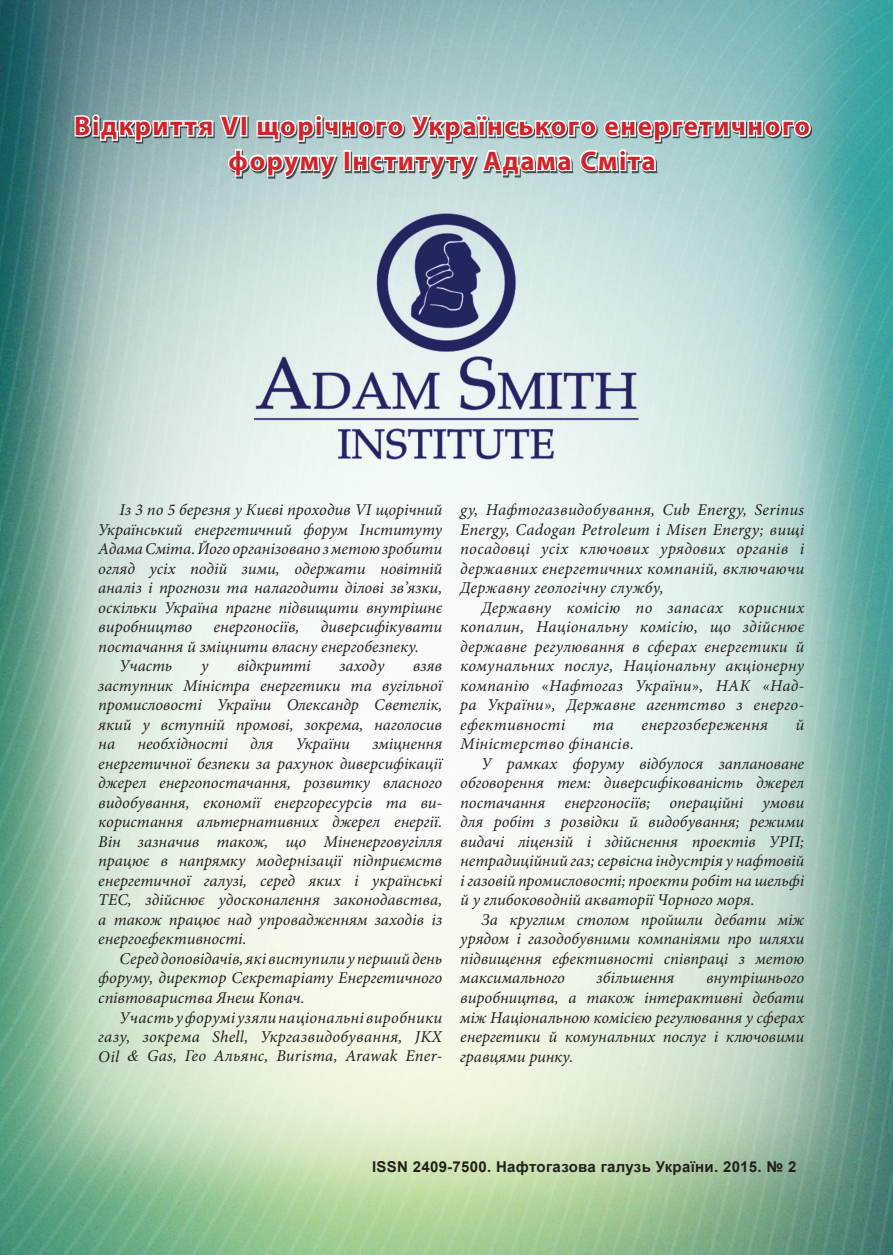
<style>
.page{position:relative;width:893px;height:1255px;background:#fff}
.page>*{position:absolute;margin:0;border:0;box-sizing:border-box;transform-origin:0 0}
.t1{font:700 27px/34.5px "Myriad Pro";letter-spacing:.06em;color:#d1232a;text-align:center}
.t2{font:italic 16.5px/19.5px "Minion Pro";color:#231f20;text-align:justify}
.t3{font:italic 16.5px "Minion Pro";letter-spacing:.02em;color:#231f20}
.t4{font:700 15px "Arial";letter-spacing:.02em;color:#231f20}
.s1{font-family:"Aparajita";font-size:19.5px}
</style>
<div class="page">
<img style="left:0;top:0;width:893px;height:1254px">
<svg style="left:73px;top:18px;width:739px;height:199px;background:#a4c4c5"></svg>
<h1 class="t1" style="left:74px;top:108px;width:737px">Відкриття VI щорічного Українського енергетичного форуму Інституту Адама Сміта</h1>
<p class="t2" style="left:98px;top:500px;width:345px;text-indent:21px">Із 3 по 5 березня у Києві проходив VI щорічний Український енергетичний форум Інституту Адама Сміта. Його організовано з метою зробити огляд усіх подій зими, одержати новітній аналіз і прогнози та налагодити ділові зв’язки, оскільки Україна прагне підвищити внутрішнє виробництво</p>
<p class="t2" style="left:214px;top:617px;width:87px">енергоносіїв,</p>
<p class="t2" style="left:321px;top:617px;width:123px">диверсифікувати</p>
<p class="t2" style="left:98px;top:636px;width:322px">постачання й зміцнити власну енергобезпеку.</p>
<p class="t2" style="left:120px;top:656px;width:54px">Участь</p>
<p class="t2" style="left:201px;top:656px;width:9px">у</p>
<p class="t2" style="left:237px;top:656px;width:75px">відкритті</p>
<p class="t2" style="left:339px;top:656px;width:46px">заходу</p>
<p class="t2" style="left:98px;top:656px;width:345px;text-indent:315px">взяв заступник Міністра енергетики та вугільної промисловості України Олександр Светелік, який у вступній промові, зокрема, наголосив на</p>
<p class="t2" style="left:137px;top:734px;width:92px">необхідності</p>
<p class="t2" style="left:250px;top:734px;width:25px">для</p>
<p class="t2" style="left:296px;top:734px;width:56px">України</p>
<p class="t2" style="left:98px;top:734px;width:345px;text-indent:274px">зміцнення енергетичної безпеки за рахунок диверсифікації джерел енергопостачання, розвитку власного видобування, економії енергоресурсів та ви&shy;користання альтернативних джерел енергії.<br>Він зазначив також, що Міненерговугілля працює в напрямку модернізації підприємств енергетичної галузі, серед яких і українські ТЕС, здійснює удосконалення законодавства, а також працює над упровадженням заходів із енергоефективності.</p>
<p class="t2" style="left:98px;top:948px;width:345px;text-indent:21px">Серед доповідачів, які виступили у перший день форуму, директор Секретаріату Енергетичного співтовариства Янеш Копач.</p>
<p class="t2" style="left:98px;top:1007px;width:345px;text-indent:21px">Участь у форумі узяли національні виробники газу, зокрема Shell, Укргазвидобування, JKX Oil <span class="s1">&amp;</span> Gas, Гео Альянс, Burisma, Arawak Ener-</p>
<p class="t2" style="left:460px;top:500px;width:345px">gy, Нафтогазвидобування, Cub Energy, Serinus Energy, Cadogan Petroleum і Misen Energy; вищі посадовці усіх ключових урядових органів і державних енергетичних компаній, включаючи Державну геологічну службу,</p>
<p class="t2" style="left:460px;top:597px;width:345px;text-indent:21px">Державну комісію по запасах корисних копалин, Національну комісію, що здійснює державне регулювання в сферах енергетики й комунальних послуг, Національну акціонерну компанію «Нафтогаз України», НАК «Над&shy;ра України», Державне агентство з енерго&shy;ефективності</p>
<p class="t2" style="left:593px;top:714px;width:23px">та</p>
<p class="t3" style="left:641px;top:713px;width:128px">енергозбереження</p>
<p class="t2" style="left:795px;top:714px;width:10px">й</p>
<p class="t3" style="left:460px;top:732px;width:175px">Міністерство фінансів.</p>
<p class="t2" style="left:481px;top:753px;width:324px">У рамках форуму відбулося заплановане</p>
<p class="t2" style="left:460px;top:773px;width:345px">обговорення тем: диверсифікованість джерел</p>
<p class="t2" style="left:460px;top:792px;width:345px">постачання енергоносіїв; операційні умови</p>
<p class="t2" style="left:460px;top:812px;width:345px">для робіт з розвідки й видобування; режими</p>
<p class="t2" style="left:460px;top:831px;width:345px">видачі ліцензій і здійснення проектів УРП;</p>
<p class="t2" style="left:460px;top:851px;width:345px">нетрадиційний газ; сервісна індустрія у нафтовій</p>
<p class="t2" style="left:460px;top:870px;width:345px">і газовій промисловості; проекти робіт на шельфі</p>
<p class="t2" style="left:460px;top:890px;width:296px">й у глибоководній акваторії Чорного моря.</p>
<p class="t2" style="left:481px;top:909px;width:324px">За круглим столом пройшли дебати між</p>
<p class="t2" style="left:460px;top:929px;width:345px">урядом і газодобувними компаніями про шляхи</p>
<p class="t2" style="left:460px;top:948px;width:345px">підвищення ефективності співпраці з метою</p>
<p class="t2" style="left:460px;top:968px;width:106px">максимального</p>
<p class="t2" style="left:597px;top:968px;width:79px">збільшення</p>
<p class="t2" style="left:460px;top:968px;width:345px;text-indent:246px">внутрішнього виробництва, а також інтерактивні дебати між Національною комісією регулювання у сферах енергетики й комунальних послуг і ключовими гравцями ринку.</p>
<p class="t4" style="left:372px;top:1156px;width:426px">ISSN 2409-7500. Нафтогазова галузь України. 2015. № 2</p>
</div>
